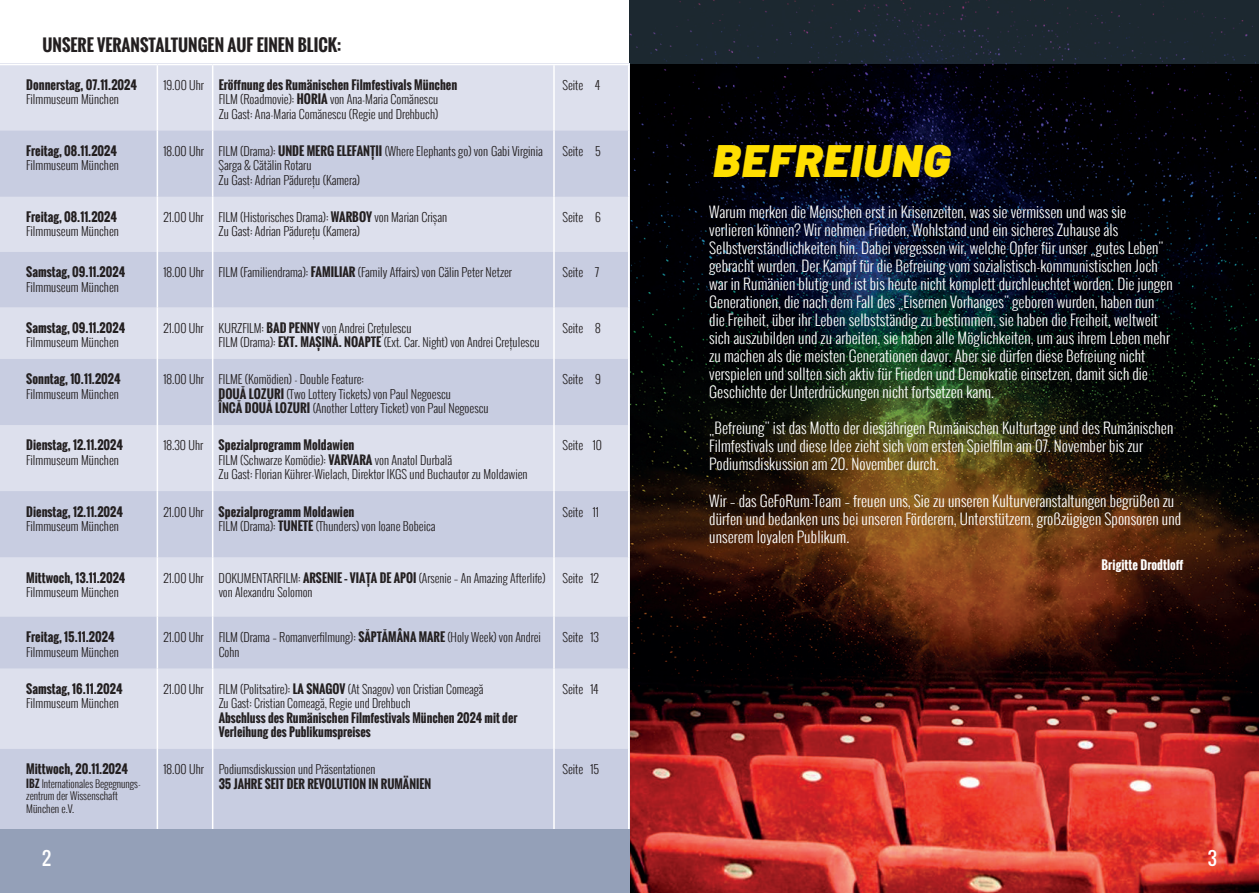
<style>
.page{position:relative;width:1259px;height:893px;background:#fff}
.page>*{position:absolute;margin:0;border:0;box-sizing:border-box;transform-origin:0 0}
.t1{font:italic 900 45.45px "Barlow";color:#ffdf01}
.t2{font:18px "Oswald";color:#fff}
.t3{font:700 16.5px "Oswald";color:#231f20}
.t4{font:300 15px/18px "Oswald";letter-spacing:.005em;color:#fff}
.t5{font:300 12px/14.4px "Oswald";color:#231f20}
.t6{font:700 12px/14.4px "Oswald";color:#231f20}
.t7{font:700 12px "Oswald";letter-spacing:.005em;color:#fff}
.t8{font:300 10.5px/12.6px "Oswald";letter-spacing:-.005em;color:#231f20}
.s1{font-weight:700}
</style>
<div class="page">
<img style="left:629px;top:64px;width:630px;height:829px">
<div style="left:629px;top:0;width:630px;height:64px;background:#1c2830"></div>
<div style="left:0;top:65px;width:628px;height:66px;background:#dde0ed"></div>
<svg style="left:0;top:131px;width:628px;height:698px;fill:#c8cde1"></svg>
<hr style="left:157px;top:65px;width:1px;height:66px;background:#fff">
<hr style="left:212px;top:65px;width:1px;height:66px;background:#fff">
<hr style="left:553px;top:65px;width:2px;height:66px;background:#fff">
<hr style="left:157px;top:131px;width:1px;height:66px;background:#fff">
<hr style="left:212px;top:131px;width:1px;height:66px;background:#fff">
<hr style="left:553px;top:131px;width:2px;height:66px;background:#fff">
<hr style="left:157px;top:197px;width:1px;height:55px;background:#fff">
<hr style="left:212px;top:197px;width:1px;height:55px;background:#fff">
<hr style="left:553px;top:197px;width:2px;height:55px;background:#fff">
<hr style="left:157px;top:252px;width:1px;height:55px;background:#fff">
<hr style="left:212px;top:252px;width:1px;height:55px;background:#fff">
<hr style="left:553px;top:252px;width:2px;height:55px;background:#fff">
<hr style="left:157px;top:307px;width:1px;height:52px;background:#fff">
<hr style="left:212px;top:307px;width:1px;height:52px;background:#fff">
<hr style="left:553px;top:307px;width:2px;height:52px;background:#fff">
<hr style="left:157px;top:359px;width:1px;height:66px;background:#fff">
<hr style="left:212px;top:359px;width:1px;height:66px;background:#fff">
<hr style="left:553px;top:359px;width:2px;height:66px;background:#fff">
<hr style="left:157px;top:425px;width:1px;height:66px;background:#fff">
<hr style="left:212px;top:425px;width:1px;height:66px;background:#fff">
<hr style="left:553px;top:425px;width:2px;height:66px;background:#fff">
<hr style="left:157px;top:491px;width:1px;height:66px;background:#fff">
<hr style="left:212px;top:491px;width:1px;height:66px;background:#fff">
<hr style="left:553px;top:491px;width:2px;height:66px;background:#fff">
<hr style="left:157px;top:557px;width:1px;height:60px;background:#fff">
<hr style="left:212px;top:557px;width:1px;height:60px;background:#fff">
<hr style="left:553px;top:557px;width:2px;height:60px;background:#fff">
<hr style="left:157px;top:617px;width:1px;height:51px;background:#fff">
<hr style="left:212px;top:617px;width:1px;height:51px;background:#fff">
<hr style="left:553px;top:617px;width:2px;height:51px;background:#fff">
<hr style="left:157px;top:668px;width:1px;height:81px;background:#fff">
<hr style="left:212px;top:668px;width:1px;height:81px;background:#fff">
<hr style="left:553px;top:668px;width:2px;height:81px;background:#fff">
<hr style="left:157px;top:749px;width:1px;height:105px;background:#fff">
<hr style="left:212px;top:749px;width:1px;height:105px;background:#fff">
<hr style="left:553px;top:749px;width:2px;height:105px;background:#fff">
<div style="left:0;top:829px;width:629px;height:64px;background:#94a0b8"></div>
<h3 class="t3" style="left:43px;top:33px;width:300px">UNSERE VERANSTALTUNGEN AUF EINEN BLICK:</h3>
<p class="t6" style="left:26px;top:78px;width:112px">Donnerstag, 07.11.2024</p>
<p class="t5" style="left:26px;top:92px;width:94px">Filmmuseum München</p>
<p class="t5" style="left:219px;top:78px;width:240px;text-indent:-55px">19.00 Uhr <span class="s1">Eröffnung des Rumänischen Filmfestivals München<br></span>FILM (Roadmovie): <span class="s1">HORIA</span> von Ana-Maria Comănescu<br>Zu Gast: Ana-Maria Comănescu (Regie und Drehbuch)</p>
<p class="t5" style="left:562px;top:78px;width:39px">Seite 4</p>
<p class="t6" style="left:26px;top:144px;width:92px">Freitag, 08.11.2024</p>
<p class="t5" style="left:26px;top:158px;width:94px">Filmmuseum München</p>
<p class="t5" style="left:219px;top:144px;width:326px;text-indent:-55px">18.00 Uhr FILM (Drama): <span class="s1">UNDE MERG ELEFANȚII</span> (Where Elephants go) von Gabi Virginia<br>Şarga &amp; Cătălin Rotaru<br>Zu Gast: Adrian Pădurețu (Kamera)</p>
<p class="t5" style="left:562px;top:144px;width:40px">Seite 5</p>
<h1 class="t1" style="left:712px;top:127px;width:248px">BEFREIUNG</h1>
<p class="t6" style="left:26px;top:210px;width:92px">Freitag, 08.11.2024</p>
<p class="t5" style="left:26px;top:224px;width:94px">Filmmuseum München</p>
<p class="t5" style="left:219px;top:210px;width:230px;text-indent:-55px">21.00 Uhr FILM (Historisches Drama): <span class="s1">WARBOY</span> von Marian Crișan<br>Zu Gast: Adrian Pădurețu (Kamera)</p>
<p class="t5" style="left:562px;top:210px;width:40px">Seite 6</p>
<p class="t6" style="left:26px;top:265px;width:101px">Samstag, 09.11.2024</p>
<p class="t5" style="left:26px;top:280px;width:94px">Filmmuseum München</p>
<p class="t5" style="left:163px;top:265px;width:350px">18.00 Uhr FILM (Familiendrama): <span class="s1">FAMILIAR</span> (Family Affairs) von Călin Peter Netzer</p>
<p class="t5" style="left:562px;top:265px;width:38px">Seite 7</p>
<p class="t6" style="left:26px;top:320px;width:101px">Samstag, 09.11.2024</p>
<p class="t5" style="left:26px;top:335px;width:94px">Filmmuseum München</p>
<p class="t5" style="left:219px;top:320px;width:322px;text-indent:-55px">21.00 Uhr KURZFILM: <span class="s1">BAD PENNY</span> von Andrei Crețulescu<br>FILM (Drama): <span class="s1">EXT. MAȘINĂ. NOAPTE</span> (Ext. Car. Night) von Andrei Crețulescu</p>
<p class="t5" style="left:562px;top:320px;width:40px">Seite 8</p>
<p class="t6" style="left:26px;top:372px;width:96px">Sonntag, 10.11.2024</p>
<p class="t5" style="left:26px;top:386px;width:94px">Filmmuseum München</p>
<p class="t5" style="left:219px;top:372px;width:272px;text-indent:-55px">18.00 Uhr FILME (Komödien) - Double Feature:<br><span class="s1">DOUĂ LOZURI</span> (Two Lottery Tickets) von Paul Negoescu<br><span class="s1">ÎNCĂ DOUĂ LOZURI</span> (Another Lottery Ticket) von Paul Negoescu</p>
<p class="t5" style="left:562px;top:372px;width:40px">Seite 9</p>
<p class="t6" style="left:26px;top:438px;width:98px">Dienstag, 12.11.2024</p>
<p class="t5" style="left:26px;top:453px;width:94px">Filmmuseum München</p>
<p class="t5" style="left:163px;top:438px;width:41px">18.30 Uhr</p>
<p class="t5" style="left:219px;top:438px;width:310px"><span class="s1">Spezialprogramm Moldawien<br></span>FILM (Schwarze Komödie): <span class="s1">VARVARA</span> von Anatol Durbală<br>Zu Gast: Florian Kührer-Wielach, Direktor IKGS und Buchautor zu Moldawien</p>
<p class="t5" style="left:562px;top:438px;width:41px">Seite 10</p>
<p class="t6" style="left:26px;top:504px;width:98px">Dienstag, 12.11.2024</p>
<p class="t5" style="left:26px;top:519px;width:94px">Filmmuseum München</p>
<p class="t5" style="left:219px;top:504px;width:218px;text-indent:-55px">21.00 Uhr <span class="s1">Spezialprogramm Moldawien<br></span>FILM (Drama): <span class="s1">TUNETE</span> (Thunders) von Ioane Bobeica</p>
<p class="t5" style="left:562px;top:504px;width:38px">Seite 11</p>
<p class="t6" style="left:26px;top:570px;width:101px">Mittwoch, 13.11.2024</p>
<p class="t5" style="left:26px;top:585px;width:94px">Filmmuseum München</p>
<p class="t5" style="left:219px;top:570px;width:328px;text-indent:-55px">21.00 Uhr DOKUMENTARFILM: <span class="s1">ARSENIE – VIAȚA DE APOI</span> (Arsenie – An Amazing Afterlife) von Alexandru Solomon</p>
<p class="t5" style="left:562px;top:570px;width:38px">Seite 12</p>
<p class="t4" style="left:709px;top:203px;width:465px">Warum merken die Menschen erst in Krisenzeiten, was sie vermissen und was sie verlieren können? Wir nehmen Frieden, Wohlstand und ein sicheres Zuhause als Selbstverständlichkeiten hin. Dabei vergessen wir, welche Opfer für unser „gutes Leben" gebracht wurden. Der Kampf für die Befreiung vom sozialistisch-kommunistischen Joch war in Rumänien blutig und ist bis heute nicht komplett durchleuchtet worden. Die jungen Generationen, die nach dem Fall des „Eisernen Vorhanges" geboren wurden, haben nun die Freiheit, über ihr Leben selbstständig zu bestimmen, sie haben die Freiheit, weltweit sich auszubilden und zu arbeiten, sie haben alle Möglichkeiten, um aus ihrem Leben mehr zu machen als die meisten Generationen davor. Aber sie dürfen diese Befreiung nicht verspielen und sollten sich aktiv für Frieden und Demokratie einsetzen, damit sich die Geschichte der Unterdrückungen nicht fortsetzen kann.</p>
<p class="t4" style="left:709px;top:419px;width:465px">„Befreiung" ist das Motto der diesjährigen Rumänischen Kulturtage und des Rumänischen<br>Filmfestivals und diese Idee zieht sich vom ersten Spielfilm am 07. November bis zur<br>Podiumsdiskussion am 20. November durch.</p>
<p class="t4" style="left:709px;top:491px;width:473px">Wir – das GeFoRum-Team – freuen uns, Sie zu unseren Kulturveranstaltungen begrüßen zu dürfen und bedanken uns bei unseren Förderern, Unterstützern, großzügigen Sponsoren und unserem loyalen Publikum.</p>
<p class="t7" style="left:1101px;top:555px;width:83px">Brigitte Drodtloff</p>
<p class="t6" style="left:26px;top:630px;width:90px">Freitag, 15.11.2024</p>
<p class="t5" style="left:26px;top:644px;width:94px">Filmmuseum München</p>
<p class="t5" style="left:219px;top:630px;width:324px;text-indent:-55px">21.00 Uhr FILM (Drama – Romanverfilmung): <span class="s1">SĂPTĂMÂNA MARE</span> (Holy Week) von Andrei<br>Cohn</p>
<p class="t5" style="left:562px;top:630px;width:38px">Seite 13</p>
<p class="t6" style="left:26px;top:682px;width:98px">Samstag, 16.11.2024</p>
<p class="t5" style="left:26px;top:696px;width:94px">Filmmuseum München</p>
<p class="t5" style="left:219px;top:682px;width:266px;text-indent:-55px">21.00 Uhr FILM (Politsatire): <span class="s1">LA SNAGOV</span> (At Snagov) von Cristian Comeagă<br>Zu Gast: Cristian Comeagă, Regie und Drehbuch</p>
<p class="t6" style="left:219px;top:710px;width:300px">Abschluss des Rumänischen Filmfestivals München 2024 mit der<br>Verleihung des Publikumspreises</p>
<p class="t5" style="left:562px;top:682px;width:38px">Seite 14</p>
<p class="t6" style="left:26px;top:762px;width:103px">Mittwoch, 20.11.2024</p>
<p class="t8" style="left:26px;top:777px;width:116px"><span class="s1">IBZ</span> Internationales Begegnungs&shy;zentrum der Wissenschaft<br>München e.V.</p>
<p class="t5" style="left:163px;top:762px;width:214px">18.00 Uhr Podiumsdiskussion und Präsentationen</p>
<p class="t6" style="left:219px;top:776px;width:214px">35 JAHRE SEIT DER REVOLUTION IN RUMÄNIEN</p>
<p class="t5" style="left:562px;top:762px;width:38px">Seite 15</p>
<h2 class="t2" style="left:42px;top:844px;width:10px">2</h2>
<h2 class="t2" style="left:1208px;top:844px;width:11px">3</h2>
</div>
